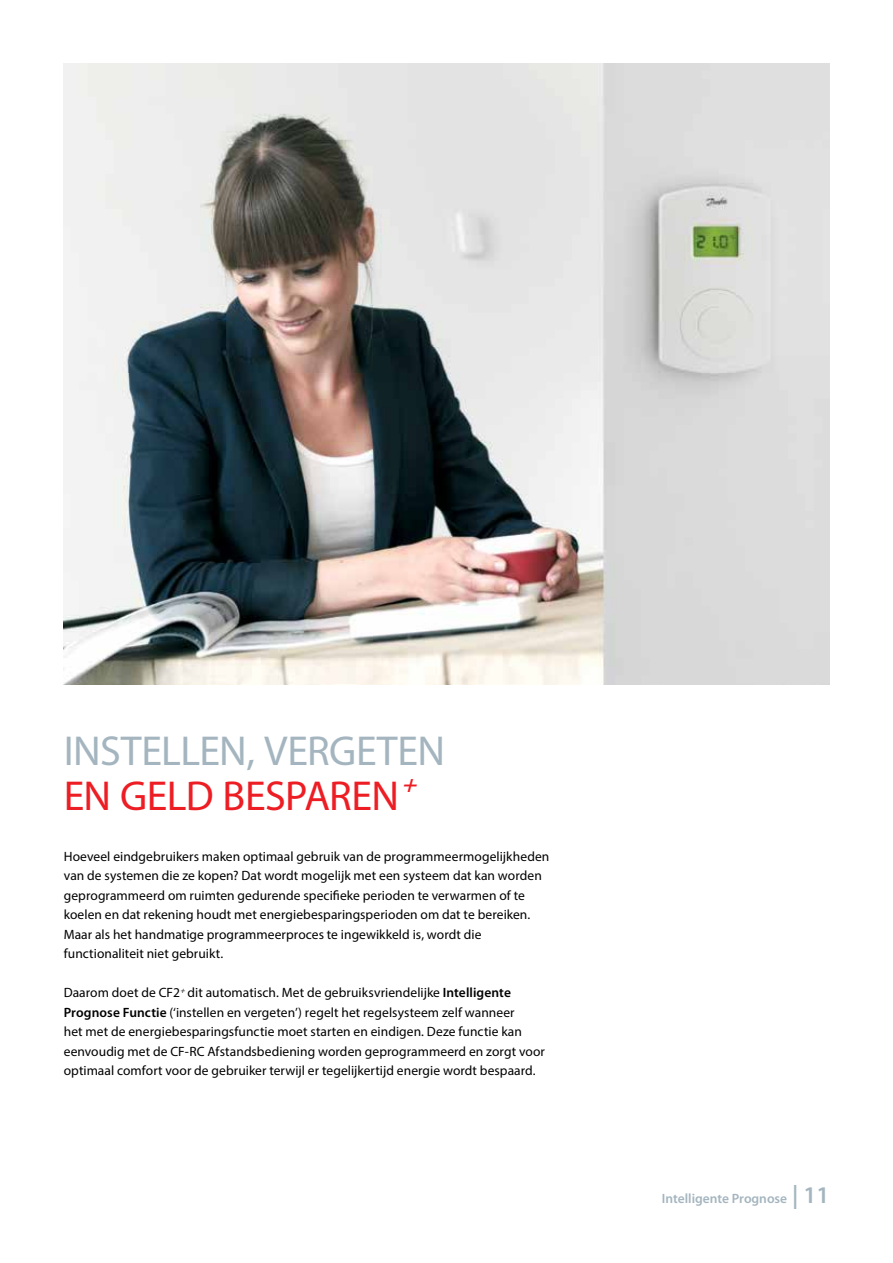
<style>
.page{position:relative;width:893px;height:1263px;background:#fff}
.page>*{position:absolute;margin:0;border:0;box-sizing:border-box;transform-origin:0 0}
.t1{font:42px/45px "Myriad Pro";letter-spacing:-.015em;color:#a4b5bf}
.t2{font:13.5px/19.5px "Myriad Pro";letter-spacing:.005em;color:#000}
.t3{font:600 13.5px "Myriad Pro";color:#a4b5bf}
.s1{color:#ed1d24}
.s2{font-weight:600}
.s3{font-size:24px}
</style>
<div class="page">
<img style="left:64px;top:64px;width:765px;height:621px">
<h1 class="t1" style="left:64px;top:728px;width:383px">INSTELLEN, VERGETEN<br><span class="s1">EN GELD BESPAREN</span><sup>+</sup></h1>
<p class="t2" style="left:64px;top:846px;width:487px">Hoeveel eindgebruikers maken optimaal gebruik van de programmeermogelijkheden van de systemen die ze kopen? Dat wordt mogelijk met een systeem dat kan worden geprogrammeerd om ruimten gedurende specifieke perioden te verwarmen of te koelen en dat rekening houdt met energiebesparingsperioden om dat te bereiken.<br>Maar als het handmatige programmeerproces te ingewikkeld is, wordt die functionaliteit niet gebruikt.</p>
<p class="t2" style="left:64px;top:983px;width:483px">Daarom doet de CF2<sup>+</sup>dit automatisch. Met de gebruiksvriendelijke <span class="s2">Intelligente Prognose Functie</span> (‘instellen en vergeten’) regelt het regelsysteem zelf wanneer<br>het met de energiebesparingsfunctie moet starten en eindigen. Deze functie kan eenvoudig met de CF-RC Afstandsbediening worden geprogrammeerd en zorgt voor optimaal comfort voor de gebruiker terwijl er tegelijkertijd energie wordt bespaard.</p>
<p class="t3" style="left:662px;top:1189px;width:169px">Intelligente Prognose <span class="s3">| 11</span></p>
</div>
